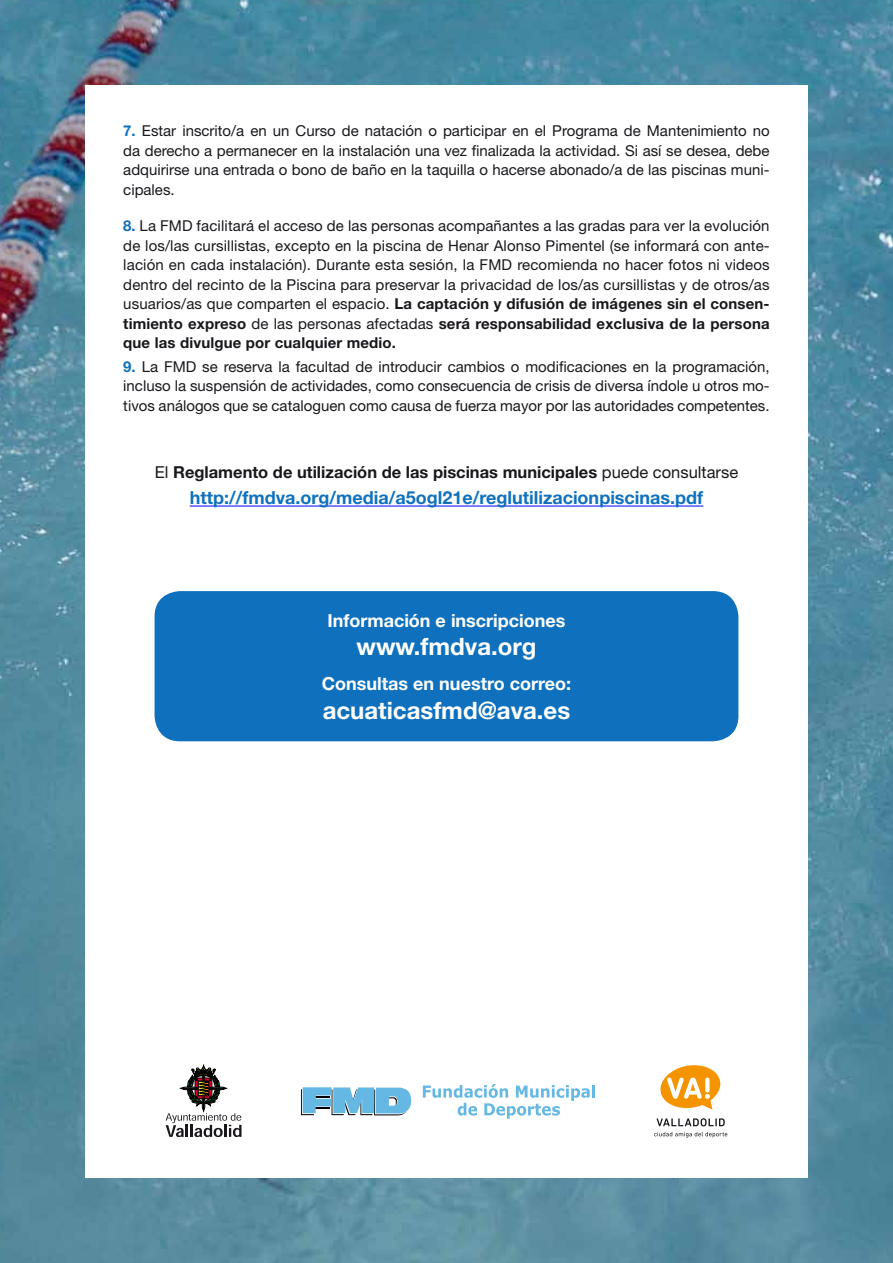
<style>
.page{position:relative;width:893px;height:1263px;background:#fff}
.page>*{position:absolute;margin:0;border:0;box-sizing:border-box;transform-origin:0 0}
.t1{font:700 24px "Helvetica Neue LT Std";color:#fff}
.t2{font:700 18px "Helvetica Neue LT Std";color:#0f71bd}
.t3{font:700 18px "Helvetica Neue LT Std";color:#fff}
.t4{font:700 16.5px "Helvetica Neue LT Std";color:#1a171c}
.t5{font:15px/19.5px "Helvetica Neue LT Std";color:#1a171c;text-align:justify}
.s1{font-weight:700;color:#0f71bd}
.s2{font-weight:700}
.s3{font-weight:400}
</style>
<div class="page">
<img style="left:0;top:0;width:893px;height:1263px">
<div style="left:85px;top:85px;width:723px;height:1093px;background:#fff"></div>
<hr style="left:190px;top:506px;width:513px;height:1px;background:#00f">
<svg style="left:166px;top:1066px;width:76px;height:71px"></svg>
<svg style="left:301px;top:1087px;width:110px;height:28px;background:#7ab7d8"></svg>
<svg style="left:423px;top:1084px;width:172px;height:35px"></svg>
<svg style="left:660px;top:1065px;width:61px;height:45px"></svg>
<svg style="left:657px;top:1118px;width:68px;height:8px"></svg>
<svg style="left:654px;top:1132px;width:73px;height:5px"></svg>
<div style="left:155px;top:591px;width:583px;height:150px;background:#0f71bd;border-radius:26px"></div>
<p class="t5" style="left:123px;top:121px;width:648px"><span class="s1">7.</span> Estar inscrito/a en un Curso de natación o participar en el Programa de Mantenimiento no da derecho a permanecer en la instalación una vez finalizada la actividad. Si así se desea, debe adquirirse una entrada o bono de baño en la taquilla o hacerse abonado/a de las piscinas muni&shy;cipales.</p>
<p class="t5" style="left:123px;top:216px;width:648px"><span class="s1">8.</span> La FMD facilitará el acceso de las personas acompañantes a las gradas para ver la evolución de los/las cursillistas, excepto en la piscina de Henar Alonso Pimentel (se informará con ante&shy;lación en cada instalación). Durante esta sesión, la FMD recomienda no hacer fotos ni videos dentro del recinto de la Piscina para preservar la privacidad de los/as cursillistas y de otros/as usuarios/as que comparten el espacio. <span class="s2">La captación y difusión de imágenes sin el consen&shy;timiento expreso</span> de las personas afectadas <span class="s2">será responsabilidad exclusiva de la persona que las divulgue por cualquier medio.</span></p>
<p class="t5" style="left:123px;top:357px;width:648px"><span class="s1">9.</span> La FMD se reserva la facultad de introducir cambios o modificaciones en la programación, incluso la suspensión de actividades, como consecuencia de crisis de diversa índole u otros mo&shy;tivos análogos que se cataloguen como causa de fuerza mayor por las autoridades competentes.</p>
<p class="t4" style="left:155px;top:462px;width:585px"><span class="s3">El</span> Reglamento de utilización de las piscinas municipales <span class="s3">puede consultarse</span></p>
<p class="t2" style="left:190px;top:487px;width:515px">http://fmdva.org/media/a5ogl21e/reglutilizacionpiscinas.pdf</p>
<p class="t3" style="left:327px;top:609px;width:240px">Información e inscripciones</p>
<h1 class="t1" style="left:356px;top:632px;width:181px">www.fmdva.org</h1>
<p class="t3" style="left:322px;top:672px;width:251px">Consultas en nuestro correo:</p>
<h1 class="t1" style="left:323px;top:695px;width:249px">acuaticasfmd@ava.es</h1>
</div>
